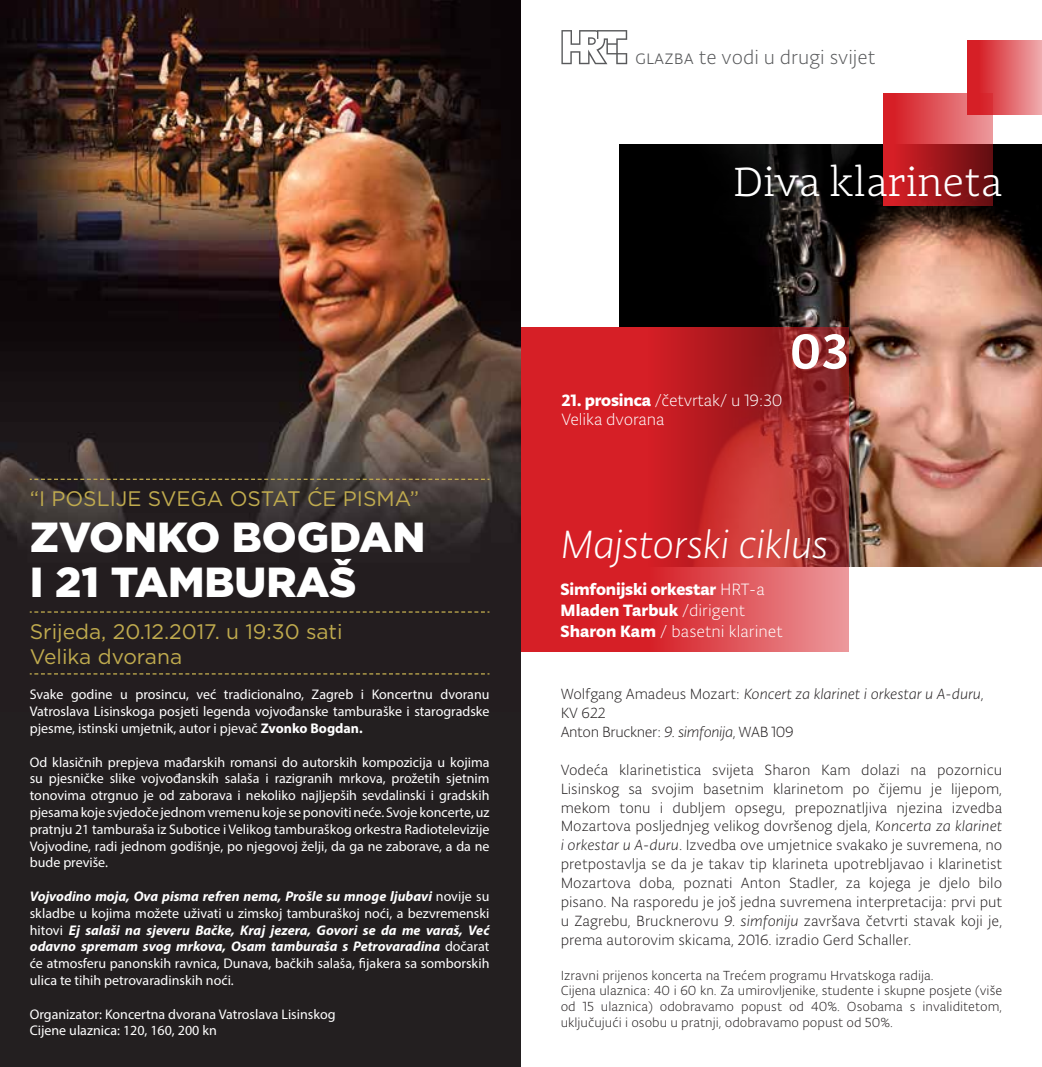
<style>
.page{position:relative;width:1042px;height:1067px;background:#fff}
.page>*{position:absolute;margin:0;border:0;box-sizing:border-box;transform-origin:0 0}
.t1{font:500 52.5px "Typonine Sans Pro";color:#fff}
.t2{font:900 42px/45.5px "Gotham";color:#fff}
.t3{font:italic 300 42px "Typonine Sans Pro";letter-spacing:-.01em;color:#fff}
.t4{font:300 42px "Adagio Slab";color:#fff}
.t5{font:21px/25.2px "Gotham";color:#c0ab4e}
.t6{font:300 21px "Typonine Sans Pro";color:#58595b}
.t7{font:700 17.5px/21px "Typonine Sans Pro";letter-spacing:-.01em;color:#fff}
.t8{font:300 17.5px/18.9px "Typonine Sans Pro";letter-spacing:-.01em;color:#fff}
.t9{font:300 15.75px/18.9px "Typonine Sans Pro";color:#231f20;text-align:justify}
.t10{font:300 15.75px/18.9px "Typonine Sans Pro";letter-spacing:-.025em;color:#231f20}
.t11{font:14px/16.8px "Myriad Pro";color:#fff;text-align:justify}
.t12{font:300 14px/15.8px "Typonine Sans Pro";color:#231f20}
.s1{font-weight:700}
.s2{font-weight:700;font-style:italic}
.s3{font-weight:300}
.s4{font-style:italic}
</style>
<div class="page">
<img style="left:0;top:0;width:521px;height:712px">
<div style="left:0;top:712px;width:521px;height:355px;background:#231f20"></div>
<svg style="left:30px;top:478px;width:459px;height:2px"></svg>
<svg style="left:30px;top:611px;width:459px;height:1px"></svg>
<svg style="left:30px;top:673px;width:459px;height:1px"></svg>
<img style="left:848px;top:346px;width:194px;height:220px">
<img style="left:620px;top:145px;width:422px;height:201px">
<svg style="left:521px;top:327px;width:327px;height:325px;background:#c72d31"></svg>
<div style="left:967px;top:40px;width:75px;height:74px;background:linear-gradient(to right,#d20c14,#efaaac)"></div>
<svg style="left:883px;top:93px;width:109px;height:113px;background:#bc2e34"></svg>
<svg style="left:561px;top:30px;width:66px;height:34px"></svg>
<h3 class="t5" style="left:30px;top:485px;width:391px">“I POSLIJE SVEGA OSTAT ĆE PISMA”</h3>
<h2 class="t2" style="left:30px;top:513px;width:397px">ZVONKO BOGDAN<br>I 21 TAMBURAŠ</h2>
<h3 class="t5" style="left:30px;top:618px;width:314px">Srijeda, 20.12.2017. u 19:30 sati<br>Velika dvorana</h3>
<p class="t11" style="left:30px;top:686px;width:461px">Svake godine u prosincu, već tradicionalno, Zagreb i Koncertnu dvoranu Vatroslava Lisinskoga posjeti legenda vojvođanske tamburaške i starogradske pjesme, istinski umjetnik, autor i pjevač <span class="s1">Zvonko Bogdan.</span></p>
<p class="t11" style="left:30px;top:753px;width:461px">Od klasičnih prepjeva mađarskih romansi do autorskih kompozicija u kojima su pjesničke slike vojvođanskih salaša i razigranih mrkova, prožetih sjetnim tonovima otrgnuo je od zaborava i nekoliko najljepših sevdalinski i gradskih pjesama koje svjedoče jednom vremenu koje se ponoviti neće. Svoje koncerte, uz pratnju 21 tamburaša iz Subotice i Velikog tamburaškog orkestra Radiotelevizije Vojvodine, radi jednom godišnje, po njegovoj želji, da ga ne zaborave, a da ne bude previše.</p>
<p class="t11" style="left:30px;top:887px;width:461px"><span class="s2">Vojvodino moja, Ova pisma refren nema, Prošle su mnoge ljubavi</span> novije su skladbe u kojima možete uživati u zimskoj tamburaškoj noći, a bezvremenski hitovi <span class="s2">Ej salaši na sjeveru Bačke, Kraj jezera, Govori se da me varaš, Već odavno spremam svog mrkova, Osam tamburaša s Petrovaradina</span> dočarat će atmosferu panonskih ravnica, Dunava, bačkih salaša, fijakera sa somborskih ulica te tihih petrovaradinskih noći.</p>
<p class="t11" style="left:30px;top:1005px;width:307px">Organizator: Koncertna dvorana Vatroslava Lisinskog<br>Cijene ulaznica: 120, 160, 200 kn</p>
<h3 class="t6" style="left:635px;top:45px;width:242px">glazba te vodi u drugi svijet</h3>
<h2 class="t4" style="left:734px;top:156px;width:270px">Diva klarineta</h2>
<p class="t8" style="left:561px;top:391px;width:223px"><span class="s1">21. prosinca</span> /četvrtak/ u 19:30<br>Velika dvorana</p>
<h1 class="t1" style="left:789px;top:320px;width:60px">03</h1>
<h2 class="t3" style="left:560px;top:519px;width:269px">Majstorski ciklus</h2>
<p class="t7" style="left:560px;top:578px;width:224px">Simfonijski orkestar <span class="s3">HRT-a<br></span>Mladen Tarbuk <span class="s3">/dirigent<br></span>Sharon Kam <span class="s3">/ basetni klarinet</span></p>
<p class="t10" style="left:561px;top:684px;width:425px">Wolfgang Amadeus Mozart: <span class="s4">Koncert za klarinet i orkestar u A-duru</span>,<br>KV 622<br>Anton Bruckner: <span class="s4">9. simfonija</span>, WAB 109</p>
<p class="t9" style="left:561px;top:760px;width:443px">Vodeća klarinetistica svijeta Sharon Kam dolazi na pozornicu Lisinskog sa svojim basetnim klarinetom po čijemu je lijepom, mekom tonu i dubljem opsegu, prepoznatljiva njezina izvedba Mozartova posljednjeg velikog dovršenog djela, <span class="s4">Koncerta za klarinet i orkestar u A-duru</span>. Izvedba ove umjetnice svakako je suvremena, no pretpostavlja se da je takav tip klarineta upotrebljavao i klarinetist Mozartova doba, poznati Anton Stadler, za kojega je djelo bilo pisano. Na rasporedu je još jedna suvremena interpretacija: prvi put u Zagrebu, Brucknerovu <span class="s4">9. simfoniju</span> završava četvrti stavak koji je, prema autorovim skicama, 2016. izradio Gerd Schaller.</p>
<p class="t12" style="left:561px;top:967px;width:443px">Izravni prijenos koncerta na Trećem programu Hrvatskoga radija.<br>Cijena ulaznica: 40 i 60 kn. Za umirovljenike, studente i skupne posjete (više od 15 ulaznica) odobravamo popust od 40%. Osobama s invaliditetom, uključujući i osobu u pratnji, odobravamo popust od 50%.</p>
</div>
